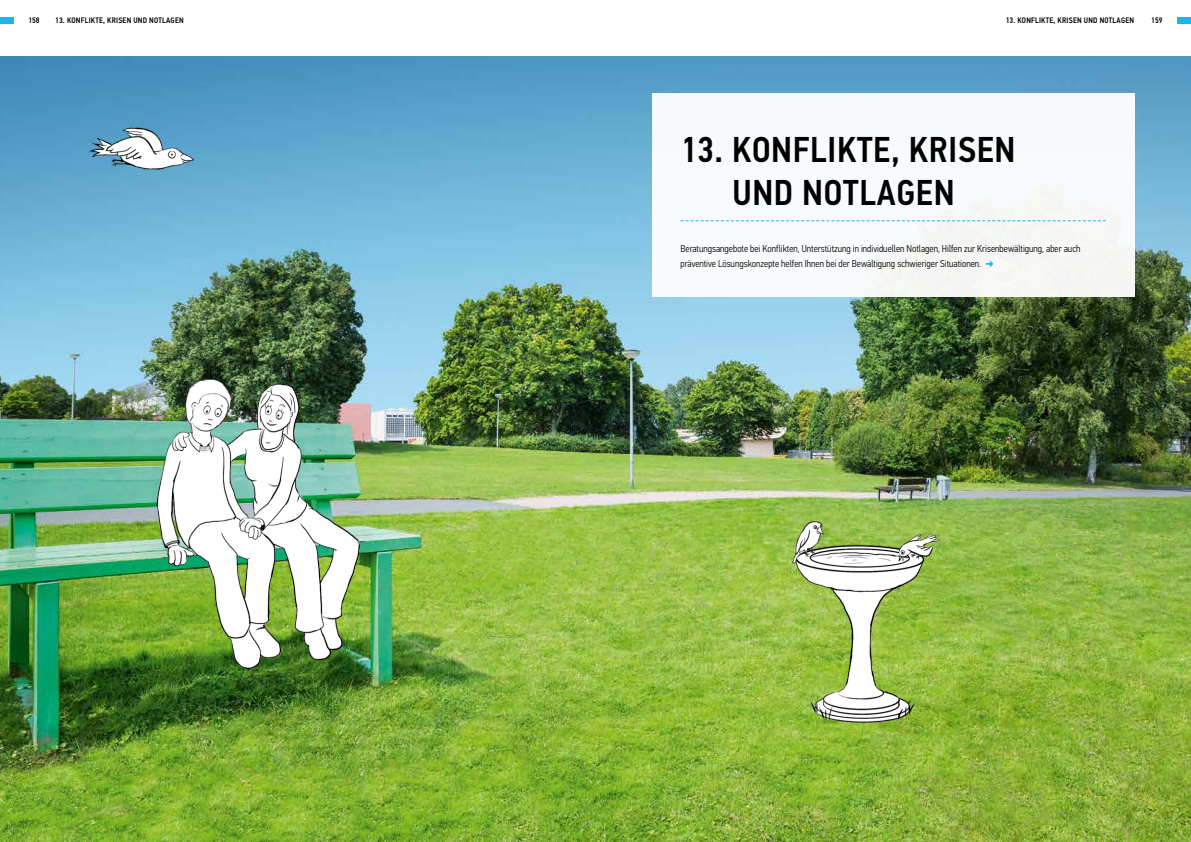
<style>
.page{position:relative;width:1191px;height:842px;background:#fff}
.page>*{position:absolute;margin:0;border:0;box-sizing:border-box;transform-origin:0 0}
.t1{font:500 36px/43px "PF Din Text Cond Pro";letter-spacing:.02em;color:#000;text-align:center}
.t2{font:300 10px/15px "PF Din Text Cond Pro";color:#000}
.t3{font:500 8px "PF Din Text Cond Pro";letter-spacing:.03em;color:#000}
.s1{color:#1cb5ea}
</style>
<div class="page">
<img style="left:0;top:57px;width:1191px;height:785px">
<div style="left:1176px;top:17px;width:15px;height:6px;background:#1cb5ea"></div>
<div style="left:0;top:17px;width:14px;height:6px;background:#1cb5ea"></div>
<div style="left:652px;top:93px;width:482px;height:204px;background:#f7fafc"></div>
<svg style="left:680px;top:220px;width:426px;height:1px"></svg>
<p class="t3" style="left:28px;top:16px;width:13px">158</p>
<p class="t3" style="left:55px;top:16px;width:130px">13. KONFLIKTE, KRISEN UND NOTLAGEN</p>
<p class="t3" style="left:1005px;top:16px;width:130px">13. KONFLIKTE, KRISEN UND NOTLAGEN</p>
<p class="t3" style="left:1151px;top:16px;width:13px">159</p>
<h1 class="t1" style="left:680px;top:128px;width:336px">13. KONFLIKTE, KRISEN<br>UND NOTLAGEN</h1>
<p class="t2" style="left:680px;top:241px;width:401px">Beratungsangebote bei Konflikten, Unterstützung in individuellen Notlagen, Hilfen zur Krisenbewältigung, aber auch präventive Lösungskonzepte helfen Ihnen bei der Bewältigung schwieriger Situationen. <span class="s1">➜</span></p>
</div>
